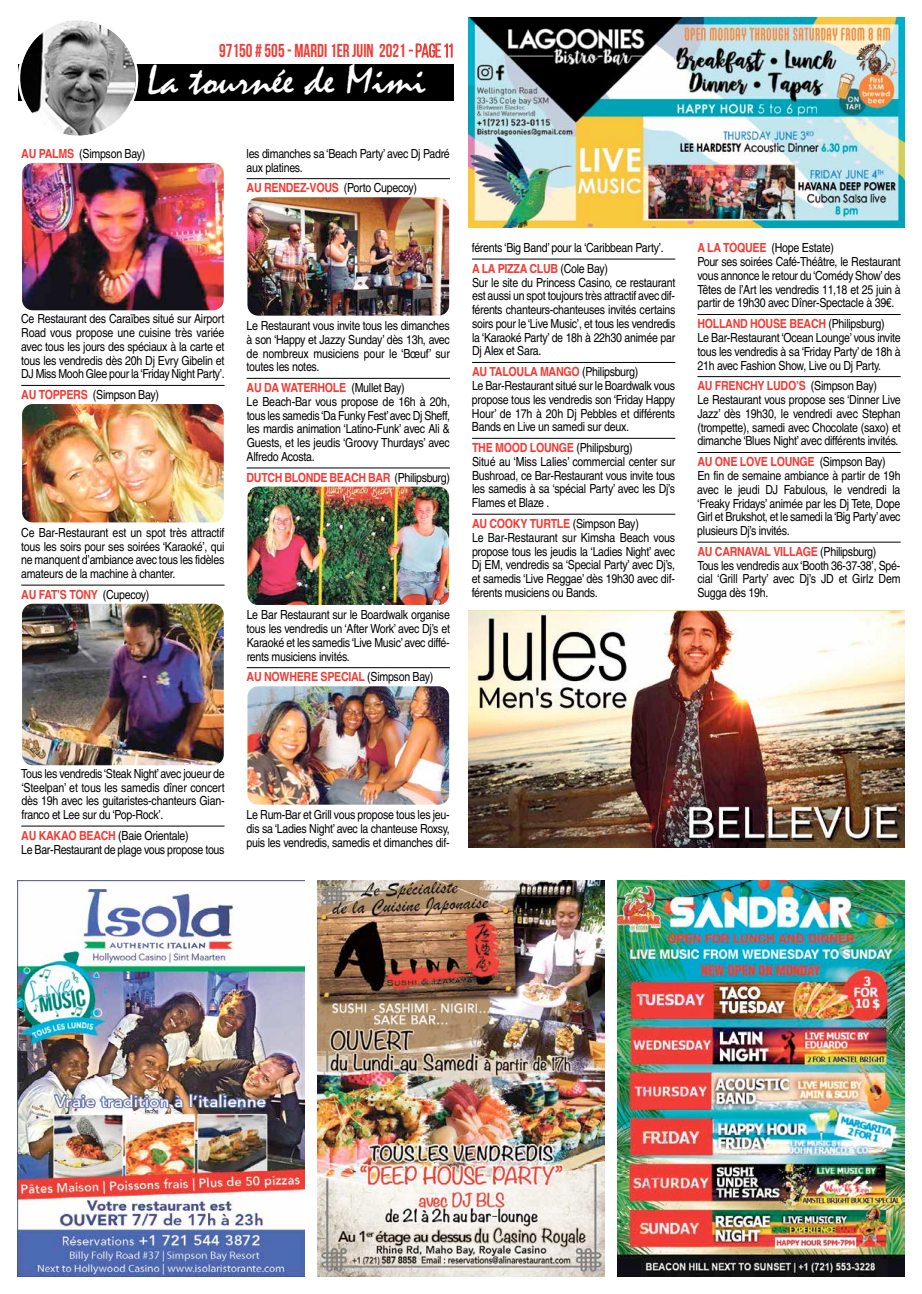
<style>
.page{position:relative;width:922px;height:1294px;background:#fff}
.page>*{position:absolute;margin:0;border:0;box-sizing:border-box;transform-origin:0 0}
.t1{font:42.25px "Mistral";color:#fff;scale:1.07 1}
.t2{font:700 18.75px "Bebas Neue";color:#f03c36;scale:.9 1}
.t3{font:12.5px/13.8px "Helvetica";letter-spacing:-.025em;color:#000;scale:.85 1}
.t4{font:700 12.5px "Helvetica";letter-spacing:-.03em;color:#f03c36;scale:.85 1}
.s1{font-weight:400}
.s2{font-weight:700;color:#f03c36}
.s3{font-weight:400;color:#000}
</style>
<div class="page">
<hr style="left:21px;top:385px;width:203px;height:1px;background:#000">
<hr style="left:21px;top:584px;width:203px;height:1px;background:#000">
<hr style="left:21px;top:825px;width:203px;height:1px;background:#000">
<hr style="left:246px;top:178px;width:204px;height:1px;background:#000">
<hr style="left:246px;top:378px;width:204px;height:1px;background:#000">
<hr style="left:246px;top:467px;width:204px;height:1px;background:#000">
<hr style="left:246px;top:667px;width:204px;height:1px;background:#000">
<hr style="left:472px;top:259px;width:203px;height:1px;background:#000">
<hr style="left:472px;top:362px;width:203px;height:1px;background:#000">
<hr style="left:472px;top:438px;width:203px;height:1px;background:#000">
<hr style="left:472px;top:514px;width:203px;height:1px;background:#000">
<hr style="left:697px;top:314px;width:203px;height:1px;background:#000">
<hr style="left:697px;top:376px;width:203px;height:1px;background:#000">
<hr style="left:697px;top:452px;width:203px;height:1px;background:#000">
<hr style="left:697px;top:542px;width:203px;height:1px;background:#000">
<img style="left:22px;top:404px;width:202px;height:118px">
<img style="left:247px;top:486px;width:202px;height:119px">
<img style="left:247px;top:686px;width:202px;height:118px">
<img style="left:247px;top:197px;width:202px;height:118px">
<img style="left:22px;top:603px;width:202px;height:162px">
<img style="left:22px;top:163px;width:202px;height:147px">
<div style="left:18px;top:64px;width:435px;height:36px;background:#000"></div>
<svg style="left:18px;top:20px;width:120px;height:116px"></svg>
<svg style="left:409px;top:43px;width:43px;height:15px"></svg>
<img style="left:469px;top:18px;width:435px;height:209px">
<img style="left:617px;top:880px;width:287px;height:396px">
<img style="left:317px;top:880px;width:287px;height:396px">
<img style="left:18px;top:880px;width:287px;height:396px">
<img style="left:468px;top:611px;width:436px;height:236px">
<h2 class="t2" style="left:219px;top:41px;width:261px">97150 # 505 - MARDI1ER JUIN 2021 <span class="s1">-page11</span></h2>
<h1 class="t1" style="left:147px;top:57px;width:262px">La tournée de Mimi</h1>
<p class="t3" style="left:21px;top:147px;width:147px"><span class="s2">AU PALMS</span> (Simpson Bay)</p>
<p class="t3" style="left:21px;top:312px;width:241px;text-align:justify">Ce Restaurant des Caraïbes situé sur Airport Road vous propose une cuisine très variée avec tous les jours des spéciaux à la carte et tous les vendredis dès 20h Dj Evry Gibelin et DJ Miss Mooh Glee pour la‘Friday Night Party’.</p>
<p class="t3" style="left:21px;top:388px;width:163px"><span class="s2">AU TOPPERS</span> (Simpson Bay)</p>
<p class="t3" style="left:21px;top:525px;width:241px;text-align:justify">Ce Bar-Restaurant est un spot très attractif tous les soirs pour ses soirées ‘Karaoké’, qui ne manquent d’ambiance avec tous les fidèles amateurs de la machine à chanter.</p>
<p class="t4" style="left:21px;top:584px;width:152px">AU FAT’S TONY <span class="s3">(Cupecoy)</span></p>
<p class="t3" style="left:246px;top:146px;width:240px">les dimanches sa ‘Beach Party’ avec Dj Padré aux platines.</p>
<p class="t3" style="left:246px;top:181px;width:202px"><span class="s2">AU RENDEZ-VOUS</span> (Porto Cupecoy)</p>
<p class="t3" style="left:246px;top:319px;width:240px;text-align:justify">Le Restaurant vous invite tous les dimanches à son ‘Happy et Jazzy Sunday’ dès 13h, avec de nombreux musiciens pour le ‘Bœuf’ sur toutes les notes.</p>
<p class="t3" style="left:246px;top:381px;width:241px"><span class="s2">AU DA WATERHOLE</span> (Mullet Bay)<br>Le Beach-Bar vous propose de 16h à 20h, tous les samedis‘Da Funky Fest’avec Dj Sheff, les mardis animation ‘Latino-Funk’ avec Ali &amp; Guests, et les jeudis ‘Groovy Thurdays’ avec Alfredo Acosta.</p>
<p class="t4" style="left:246px;top:467px;width:241px">DUTCH BLONDE BEACH BAR <span class="s3">(Philipsburg)</span></p>
<p class="t3" style="left:246px;top:608px;width:240px;text-align:justify">Le Bar Restaurant sur le Boardwalk organise tous les vendredis un ‘After Work’ avec Dj’s et Karaoké et les samedis ‘Live Music’avec diffé&shy;rents musiciens invités.</p>
<p class="t4" style="left:246px;top:667px;width:221px">AU NOWHERE SPECIAL <span class="s3">(Simpson Bay)</span></p>
<p class="t3" style="left:472px;top:237px;width:227px;line-height:20.9px">férents ‘Big Band’ pour la ‘Caribbean Party’.<br><span class="s2">A LA PIZZA CLUB</span> (Cole Bay)</p>
<p class="t3" style="left:472px;top:275px;width:241px;text-align:justify">Sur le site du Princess Casino, ce restaurant est aussi un spot toujours très attractif avec dif&shy;férents chanteurs-chanteuses invités certains soirs pour le ‘Live Music’, et tous les vendredis la ‘Karaoké Party’ de 18h à 22h30 animée par Dj Alex et Sara.</p>
<p class="t3" style="left:472px;top:365px;width:240px"><span class="s2">AU TALOULA MANGO</span> (Philipsburg)<br>Le Bar-Restaurant situé sur le Boardwalk vous propose tous les vendredis son ‘Friday Happy Hour’ de 17h à 20h Dj Pebbles et différents Bands en Live un samedi sur deux.</p>
<p class="t3" style="left:472px;top:441px;width:241px"><span class="s2">THE MOOD LOUNGE</span> (Philipsburg)<br>Situé au ‘Miss Lalies’ commercial center sur Bushroad, ce Bar-Restaurant vous invite tous les samedis à sa ‘spécial Party’ avec les Dj’s Flames et Blaze .</p>
<p class="t3" style="left:471px;top:516px;width:241px"><span class="s2">AU COOKY TURTLE</span> (Simpson Bay)<br>Le Bar-Restaurant sur Kimsha Beach vous propose tous les jeudis la ‘Ladies Night’ avec Dj EM, vendredis sa ‘Special Party’ avec Dj’s, et samedis ‘Live Reggae’ dès 19h30 avec dif&shy;férents musiciens ou Bands.</p>
<p class="t3" style="left:697px;top:241px;width:241px"><span class="s2">A LA TOQUEE</span> (Hope Estate)<br>Pour ses soirées Café-Théâtre, le Restaurant vous annonce le retour du‘Comédy Show’des Têtes de l’Art les vendredis 11,18 et 25 juin à partir de 19h30 avec Dîner-Spectacle à 39€.</p>
<p class="t3" style="left:697px;top:317px;width:241px"><span class="s2">HOLLAND HOUSE BEACH</span> (Philipsburg)<br>Le Bar-Restaurant ‘Ocean Lounge’ vous invite tous les vendredis à sa ‘Friday Party’ de 18h à 21h avec Fashion Show, Live ou Dj Party.</p>
<p class="t3" style="left:697px;top:379px;width:240px"><span class="s2">AU FRENCHY LUDO’S</span> (Simpson Bay)<br>Le Restaurant vous propose ses ‘Dinner Live Jazz’ dès 19h30, le vendredi avec Stephan (trompette), samedi avec Chocolate (saxo) et dimanche ‘Blues Night’ avec différents invités.</p>
<p class="t3" style="left:697px;top:455px;width:241px"><span class="s2">AU ONE LOVE LOUNGE</span> (Simpson Bay)<br>En fin de semaine ambiance à partir de 19h avec le jeudi DJ Fabulous, le vendredi la ‘Freaky Fridays’ animée par les Dj Tete, Dope Girl et Brukshot, et le samedi la‘Big Party’avec plusieurs Dj’s invités.</p>
<p class="t3" style="left:697px;top:544px;width:240px"><span class="s2">AU CARNAVAL VILLAGE</span> (Philipsburg)<br>Tous les vendredis aux ‘Booth 36-37-38’, Spé&shy;cial ‘Grill Party’ avec Dj’s JD et Girlz Dem Sugga dès 19h.</p>
<p class="t3" style="left:21px;top:766px;width:241px;text-align:justify">Tous les vendredis‘Steak Night’avec joueur de ‘Steelpan’ et tous les samedis dîner concert dès 19h avec les guitaristes-chanteurs Gian&shy;franco et Lee sur du ‘Pop-Rock’.</p>
<p class="t3" style="left:21px;top:828px;width:240px"><span class="s2">AU KAKAO BEACH</span> (Baie Orientale)<br>Le Bar-Restaurant de plage vous propose tous</p>
<p class="t3" style="left:246px;top:807px;width:240px;text-align:justify">Le Rum-Bar et Grill vous propose tous les jeu&shy;dis sa ‘Ladies Night’ avec la chanteuse Roxsy, puis les vendredis, samedis et dimanches dif-</p>
</div>
